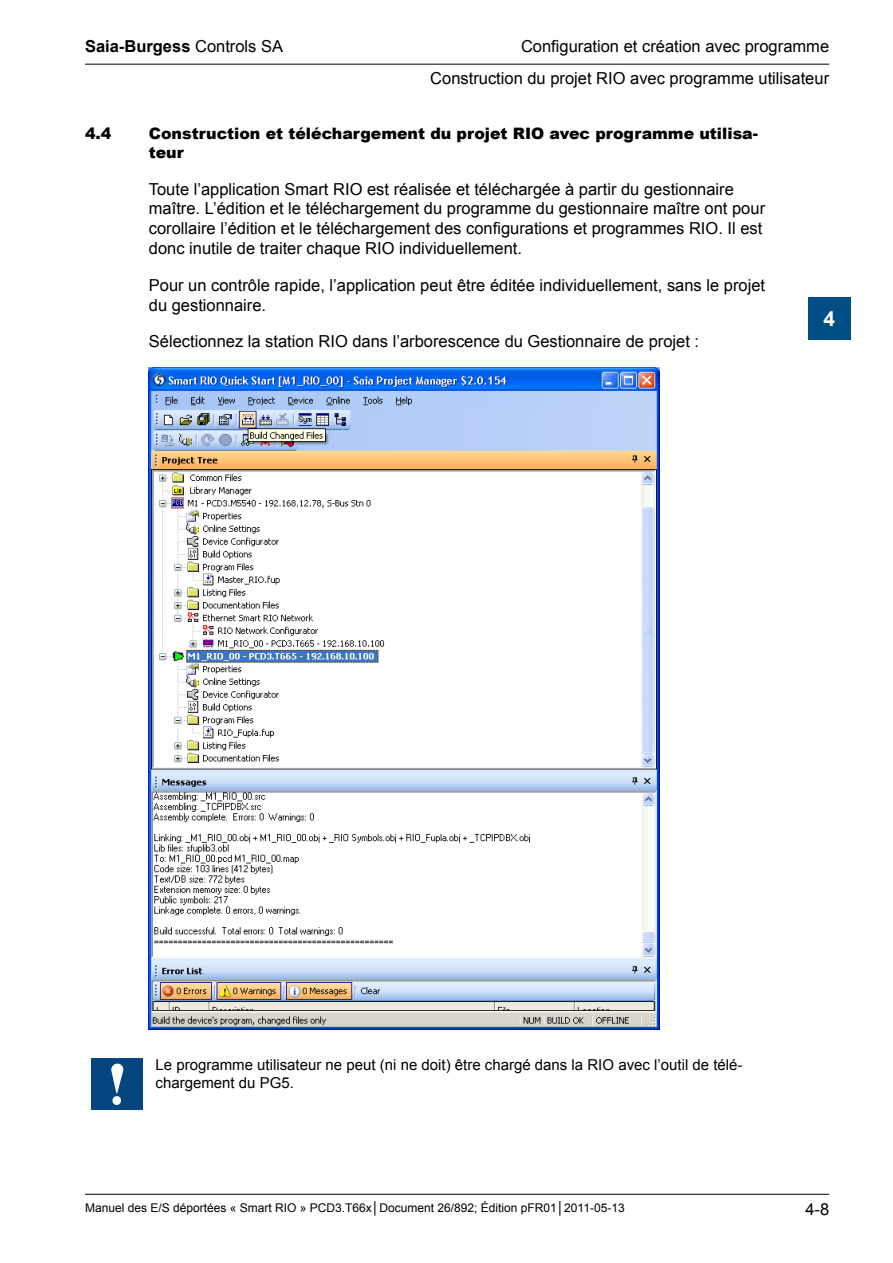
<style>
.page{position:relative;width:893px;height:1263px;background:#fff}
.page>*{position:absolute;margin:0;border:0;box-sizing:border-box;transform-origin:0 0}
.t1{font:700 21px "Arial";color:#fff}
.FR_Fliesstext{font:16.5px/19.8px "Arial";color:#000}
.t2{font:700 16.5px "Arial";color:#000}
.FR_Ueberschrift_2{font:900 15.75px/18.9px "Arial";color:#000}
.FR_TextTabelle_10Pt{font:15px/18px "Arial";color:#000}
.t3{font:12px "Arial";color:#000}
.s1{font-weight:400}
</style>
<div class="page">
<hr style="left:85px;top:64px;width:744px;height:1px;background:#000">
<hr style="left:85px;top:1194px;width:744px;height:1px;background:#000">
<div style="left:808px;top:298px;width:42px;height:42px;background:#004e86"></div>
<img style="left:149px;top:368px;width:510px;height:661px">
<div style="left:92px;top:1059px;width:51px;height:51px;background:#064680"></div>
<svg style="left:111px;top:1063px;width:12px;height:42px"></svg>
<p class="t2" style="left:85px;top:36px;width:200px">Saia-Burgess <span class="s1">Controls SA</span></p>
<p class="FR_Fliesstext" style="left:521px;top:37px;width:310px">Configuration et création avec programme</p>
<p class="FR_Fliesstext" style="left:430px;top:69px;width:400px">Construction du projet RIO avec programme utilisateur</p>
<p class="FR_Ueberschrift_2" style="left:85px;top:123px;width:28px">4.4</p>
<p class="FR_Ueberschrift_2" style="left:149px;top:123px;width:611px">Construction et téléchargement du projet RIO avec programme utilisa&shy;teur</p>
<p class="FR_Fliesstext" style="left:149px;top:179px;width:618px">Toute l’application Smart RIO est réalisée et téléchargée à partir du gestionnaire maître. L’édition et le téléchargement du programme du gestionnaire maître ont pour corollaire l’édition et le téléchargement des configurations et programmes RIO. Il est donc inutile de traiter chaque RIO individuellement.</p>
<p class="FR_Fliesstext" style="left:149px;top:275px;width:618px">Pour un contrôle rapide, l’application peut être éditée individuellement, sans le projet du gestionnaire.</p>
<p class="FR_Fliesstext" style="left:149px;top:332px;width:552px">Sélectionnez la station RIO dans l’arborescence du Gestionnaire de projet :</p>
<p class="t1" style="left:823px;top:304px;width:13px">4</p>
<p class="FR_TextTabelle_10Pt" style="left:156px;top:1055px;width:588px">Le programme utilisateur ne peut (ni ne doit) être chargé dans la RIO avec l’outil de télé&shy;chargement du PG5.</p>
<p class="t3" style="left:85px;top:1200px;width:541px">Manuel des E/S déportées « Smart RIO » PCD3.T66x│Document 26/892; Édition pFR01│2011-05-13</p>
<p class="FR_Fliesstext" style="left:805px;top:1200px;width:25px">4-8</p>
</div>
